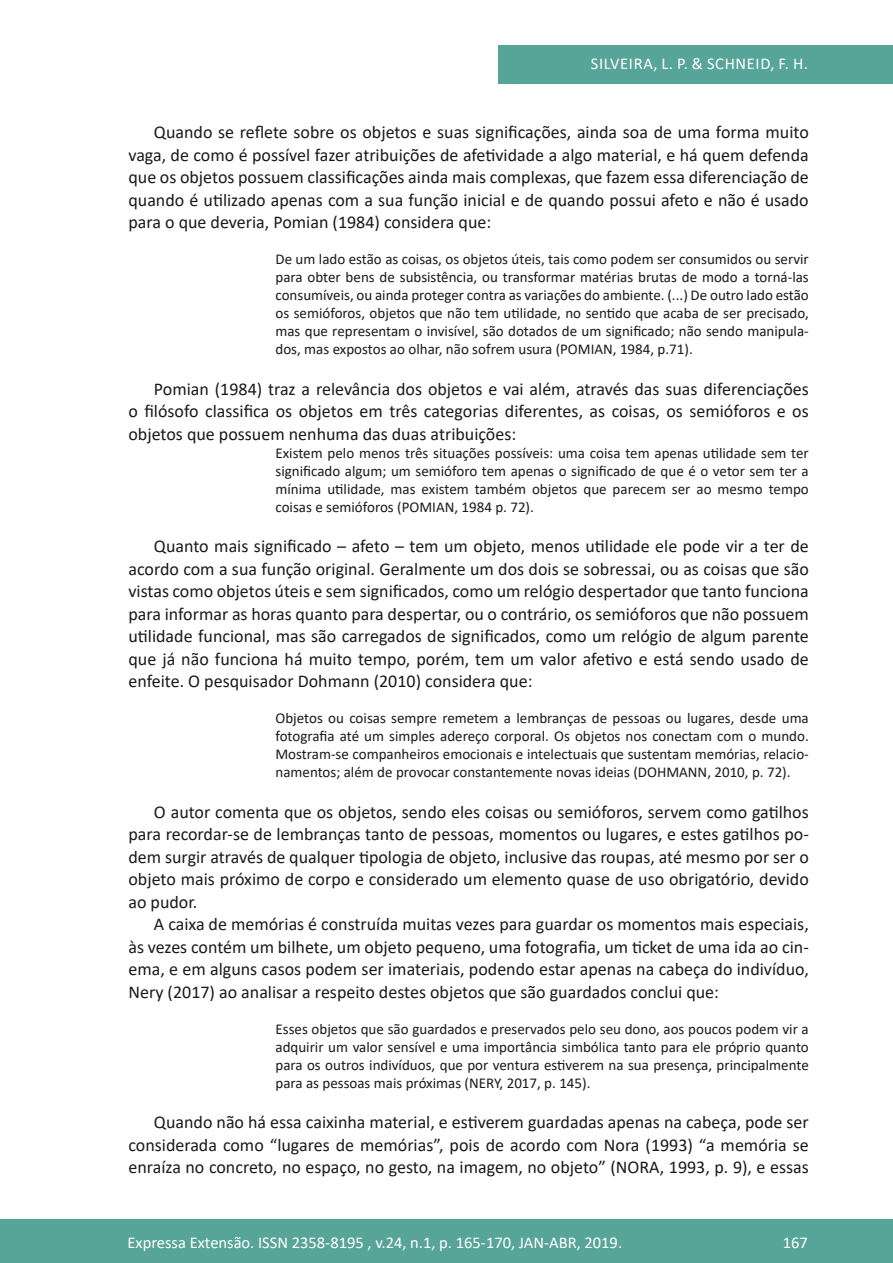
<style>
.page{position:relative;width:893px;height:1263px;background:#fff}
.page>*{position:absolute;margin:0;border:0;box-sizing:border-box;transform-origin:0 0}
.texto{font:18px/22.5px "Calibri";color:#1a1a1a;text-align:justify}
.t1{font:16.5px "Calibri";color:#fff}
.t2{font:16.5px "Calibri";letter-spacing:.04em;color:#fff}
.citação{font:15px/18px "Calibri";color:#1a1a1a;text-align:justify}
</style>
<div class="page">
<div style="left:0;top:1219px;width:893px;height:44px;background:#57a498"></div>
<div style="left:498px;top:45px;width:395px;height:39px;background:#57a498"></div>
<p class="t2" style="left:591px;top:52px;width:219px">SILVEIRA, L. P. &amp; SCHNEID, F. H.</p>
<p class="texto" style="left:128px;top:120px;width:682px;text-indent:26px">Quando se reflete sobre os objetos e suas significações, ainda soa de uma forma muito vaga, de como é possível fazer atribuições de afetividade a algo material, e há quem defenda que os objetos possuem classificações ainda mais complexas, que fazem essa diferenciação de quando é utilizado apenas com a sua função inicial e de quando possui afeto e não é usado para o que deveria, Pomian (1984) considera que:</p>
<p class="citação" style="left:275px;top:250px;width:535px">De um lado estão as coisas, os objetos úteis, tais como podem ser consumidos ou servir para obter bens de subsistência, ou transformar matérias brutas de modo a torná-las consumíveis, ou ainda proteger contra as variações do ambiente. (...) De outro lado estão os semióforos, objetos que não tem utilidade, no sentido que acaba de ser precisado, mas que representam o invisível, são dotados de um significado; não sendo manipula&shy;dos, mas expostos ao olhar, não sofrem usura (POMIAN, 1984, p.71).</p>
<p class="texto" style="left:128px;top:377px;width:682px;text-indent:26px">Pomian (1984) traz a relevância dos objetos e vai além, através das suas diferenciações o filósofo classifica os objetos em três categorias diferentes, as coisas, os semióforos e os objetos que possuem nenhuma das duas atribuições:</p>
<p class="citação" style="left:275px;top:443px;width:535px">Existem pelo menos três situações possíveis: uma coisa tem apenas utilidade sem ter significado algum; um semióforo tem apenas o significado de que é o vetor sem ter a mínima utilidade, mas existem também objetos que parecem ser ao mesmo tempo coisas e semióforos (POMIAN, 1984 p. 72).</p>
<p class="texto" style="left:128px;top:534px;width:682px;text-indent:26px">Quanto mais significado – afeto – tem um objeto, menos utilidade ele pode vir a ter de acordo com a sua função original. Geralmente um dos dois se sobressai, ou as coisas que são vistas como objetos úteis e sem significados, como um relógio despertador que tanto funciona para informar as horas quanto para despertar, ou o contrário, os semióforos que não possuem utilidade funcional, mas são carregados de significados, como um relógio de algum parente que já não funciona há muito tempo, porém, tem um valor afetivo e está sendo usado de enfeite. O pesquisador Dohmann (2010) considera que:</p>
<p class="citação" style="left:275px;top:709px;width:535px">Objetos ou coisas sempre remetem a lembranças de pessoas ou lugares, desde uma fotografia até um simples adereço corporal. Os objetos nos conectam com o mundo.<br>Mostram-se companheiros emocionais e intelectuais que sustentam memórias, relacio&shy;namentos; além de provocar constantemente novas ideias (DOHMANN, 2010, p. 72).</p>
<p class="texto" style="left:128px;top:800px;width:682px;text-indent:26px">O autor comenta que os objetos, sendo eles coisas ou semióforos, servem como gatilhos para recordar-se de lembranças tanto de pessoas, momentos ou lugares, e estes gatilhos po&shy;dem surgir através de qualquer tipologia de objeto, inclusive das roupas, até mesmo por ser o objeto mais próximo de corpo e considerado um elemento quase de uso obrigatório, devido ao pudor.</p>
<p class="texto" style="left:128px;top:912px;width:682px;text-indent:26px">A caixa de memórias é construída muitas vezes para guardar os momentos mais especiais, às vezes contém um bilhete, um objeto pequeno, uma fotografia, um ticket de uma ida ao cin&shy;ema, e em alguns casos podem ser imateriais, podendo estar apenas na cabeça do indivíduo, Nery (2017) ao analisar a respeito destes objetos que são guardados conclui que:</p>
<p class="citação" style="left:275px;top:1019px;width:535px">Esses objetos que são guardados e preservados pelo seu dono, aos poucos podem vir a adquirir um valor sensível e uma importância simbólica tanto para ele próprio quanto para os outros indivíduos, que por ventura estiverem na sua presença, principalmente para as pessoas mais próximas (NERY, 2017, p. 145).</p>
<p class="texto" style="left:128px;top:1110px;width:682px;text-indent:26px">Quando não há essa caixinha material, e estiverem guardadas apenas na cabeça, pode ser considerada como “lugares de memórias”, pois de acordo com Nora (1993) “a memória se enraíza no concreto, no espaço, no gesto, na imagem, no objeto” (NORA, 1993, p. 9), e essas</p>
<p class="t1" style="left:128px;top:1230px;width:496px">Expressa Extensão. ISSN 2358-8195 , v.24, n.1, p. 165-170, JAN-ABR, 2019.</p>
<p class="t1" style="left:783px;top:1230px;width:27px">167</p>
</div>
